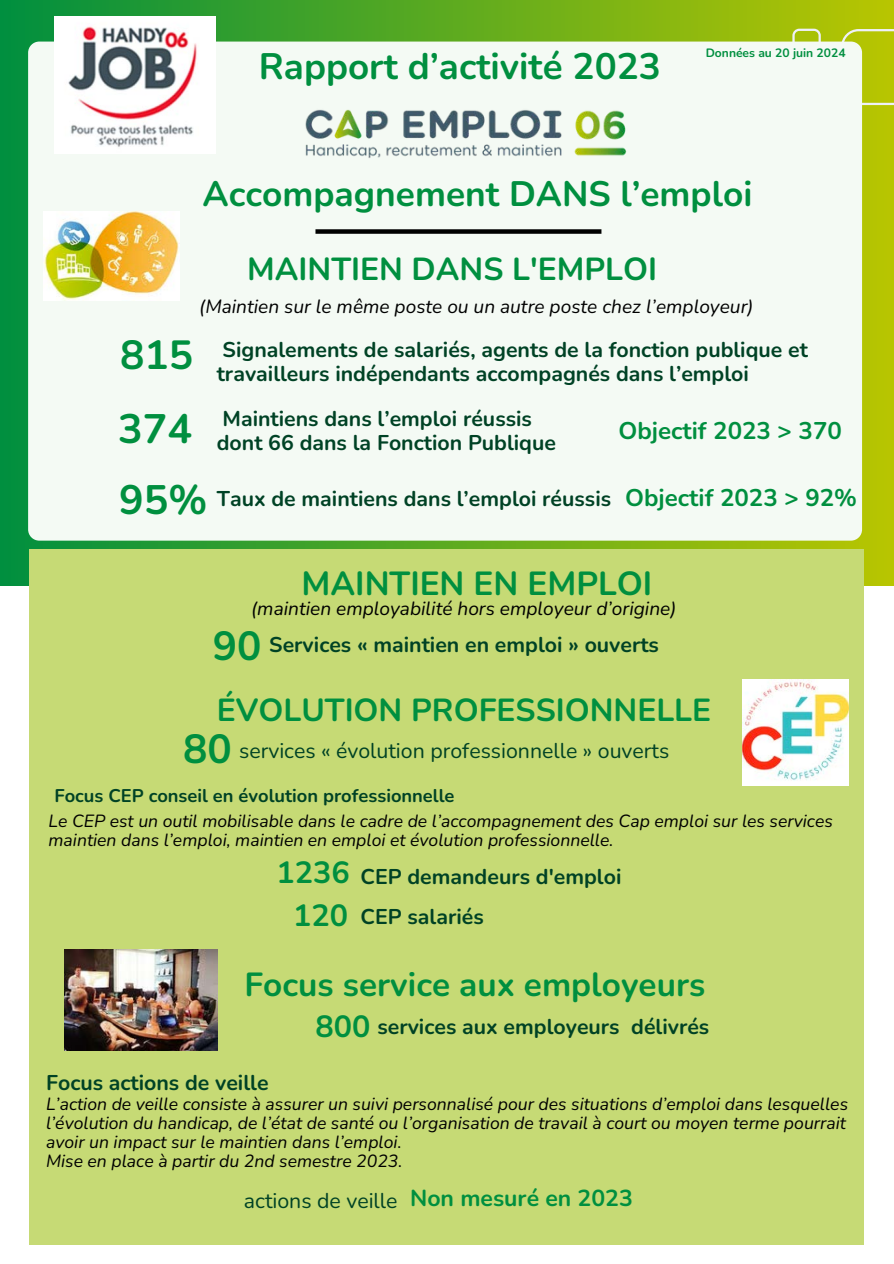
<style>
.page{position:relative;width:894px;height:1264px;background:#fff}
.page>*{position:absolute;margin:0;border:0;box-sizing:border-box;transform-origin:0 0}
.t1{font:700 41.1px "Nunito";color:#008f3f}
.t2{font:700 40.5px "Nunito";color:#008f3f}
.t3{font:700 36.75px "Nunito";color:#008f3f}
.t4{font:700 35.25px "Nunito";color:#008f3f}
.t5{font:700 33.3px "Nunito";color:#008f3f}
.t6{font:700 31.8px "Nunito";color:#008f3f}
.t7{font:700 30.45px "Nunito";color:#008f3f}
.t8{font:700 24px "Nunito";color:#008f3f}
.t9{font:700 23.1px "Nunito";color:#008f3f}
.t10{font:700 21.3px/23.7px "Nunito";color:#004225}
.t11{font:21.3px "Nunito";color:#004225}
.t12{font:italic 19.05px "Nunito";color:#000}
.t13{font:700 18.3px "Nunito";color:#004225}
.t14{font:italic 17.55px/19.2px "Nunito";color:#000;text-align:justify}
.t15{font:700 12.15px "Nunito";color:#008f3f}
</style>
<div class="page">
<div style="left:0;top:0;width:893px;height:1263px;background:linear-gradient(to right,#099346,#b9c606)"></div>
<svg style="left:840px;top:29px;width:53px;height:76px"></svg>
<svg style="left:792px;top:29px;width:28px;height:13px"></svg>
<div style="left:0;top:586px;width:893px;height:677px;background:#fff"></div>
<div style="left:28px;top:42px;width:833px;height:498px;background:#f4faf4;border-radius:11px"></div>
<img style="left:305px;top:109px;width:322px;height:49px">
<img style="left:54px;top:16px;width:161px;height:137px">
<div style="left:315px;top:229px;width:286px;height:5px;background:#000"></div>
<div style="left:30px;top:549px;width:833px;height:695px;background:#c6da75"></div>
<img style="left:43px;top:211px;width:136px;height:89px">
<img style="left:742px;top:679px;width:105px;height:106px">
<img style="left:64px;top:949px;width:153px;height:101px">
<p class="t3" style="left:258px;top:42px;width:403px">Rapport d’activité 2023</p>
<p class="t15" style="left:705px;top:45px;width:141px">Données au 20 juin 2024</p>
<p class="t4" style="left:202px;top:170px;width:551px">Accompagnement DANS l’emploi</p>
<h1 class="t6" style="left:247px;top:248px;width:411px">MAINTIEN DANS L'EMPLOI</h1>
<p class="t12" style="left:199px;top:294px;width:555px">(Maintien sur le même poste ou un autre poste chez l’employeur)</p>
<p class="t2" style="left:120px;top:328px;width:75px">815</p>
<p class="t10" style="left:217px;top:338px;width:592px">Signalements de salariés, agents de la fonction publique et travailleurs indépendants accompagnés dans l’emploi</p>
<h1 class="t1" style="left:118px;top:402px;width:75px">374</h1>
<p class="t10" style="left:222px;top:407px;width:311px">Maintiens dans l’emploi réussis</p>
<h5 class="t8" style="left:618px;top:415px;width:225px">Objectif 2023 &gt; 370</h5>
<h3 class="t10" style="left:217px;top:431px;width:340px">dont 66 dans la Fonction Publique</h3>
<p class="t1" style="left:119px;top:472px;width:90px">95%</p>
<h3 class="t10" style="left:217px;top:487px;width:396px">Taux de maintiens dans l’emploi réussis</h3>
<h3 class="t8" style="left:625px;top:482px;width:233px">Objectif 2023 &gt; 92%</h3>
<h6 class="t5" style="left:301px;top:561px;width:352px">MAINTIEN EN EMPLOI</h6>
<h5 class="t12" style="left:251px;top:596px;width:426px">(maintien employabilité hors employeur d’origine)</h5>
<p class="t2" style="left:213px;top:619px;width:50px">90</p>
<p class="t6" style="left:217px;top:688px;width:495px">ÉVOLUTION PROFESSIONNELLE</p>
<p class="t11" style="left:239px;top:736px;width:431px">services « évolution professionnelle » ouverts</p>
<h6 class="t10" style="left:269px;top:633px;width:391px">Services « maintien en emploi » ouverts</h6>
<p class="t2" style="left:183px;top:722px;width:50px">80</p>
<p class="t13" style="left:54px;top:783px;width:401px">Focus CEP conseil en évolution professionnelle</p>
<h6 class="t14" style="left:49px;top:811px;width:785px">Le CEP est un outil mobilisable dans le cadre de l’accompagnement des Cap emploi sur les services maintien dans l’emploi, maintien en emploi et évolution professionnelle.</h6>
<h4 class="t7" style="left:276px;top:851px;width:75px">1236</h4>
<h2 class="t7" style="left:293px;top:894px;width:56px">120</h2>
<p class="t10" style="left:360px;top:864px;width:262px">CEP demandeurs d'emploi</p>
<p class="t10" style="left:360px;top:904px;width:125px">CEP salariés</p>
<h1 class="t5" style="left:244px;top:962px;width:462px">Focus service aux employeurs</h1>
<p class="t10" style="left:46px;top:1070px;width:224px">Focus actions de veille</p>
<p class="t7" style="left:315px;top:1006px;width:56px">800</p>
<h4 class="t10" style="left:377px;top:1015px;width:333px">services aux employeurs délivrés</h4>
<h5 class="t14" style="left:46px;top:1094px;width:803px">L’action de veille consiste à assurer un suivi personnalisé pour des situations d’emploi dans lesquelles l’évolution du handicap, de l’état de santé ou l’organisation de travail à court ou moyen terme pourrait avoir un impact sur le maintien dans l’emploi.</h5>
<p class="t14" style="left:46px;top:1151px;width:358px">Mise en place à partir du 2nd semestre 2023.</p>
<p class="t11" style="left:244px;top:1186px;width:155px">actions de veille</p>
<p class="t9" style="left:410px;top:1182px;width:224px">Non mesuré en 2023</p>
</div>
